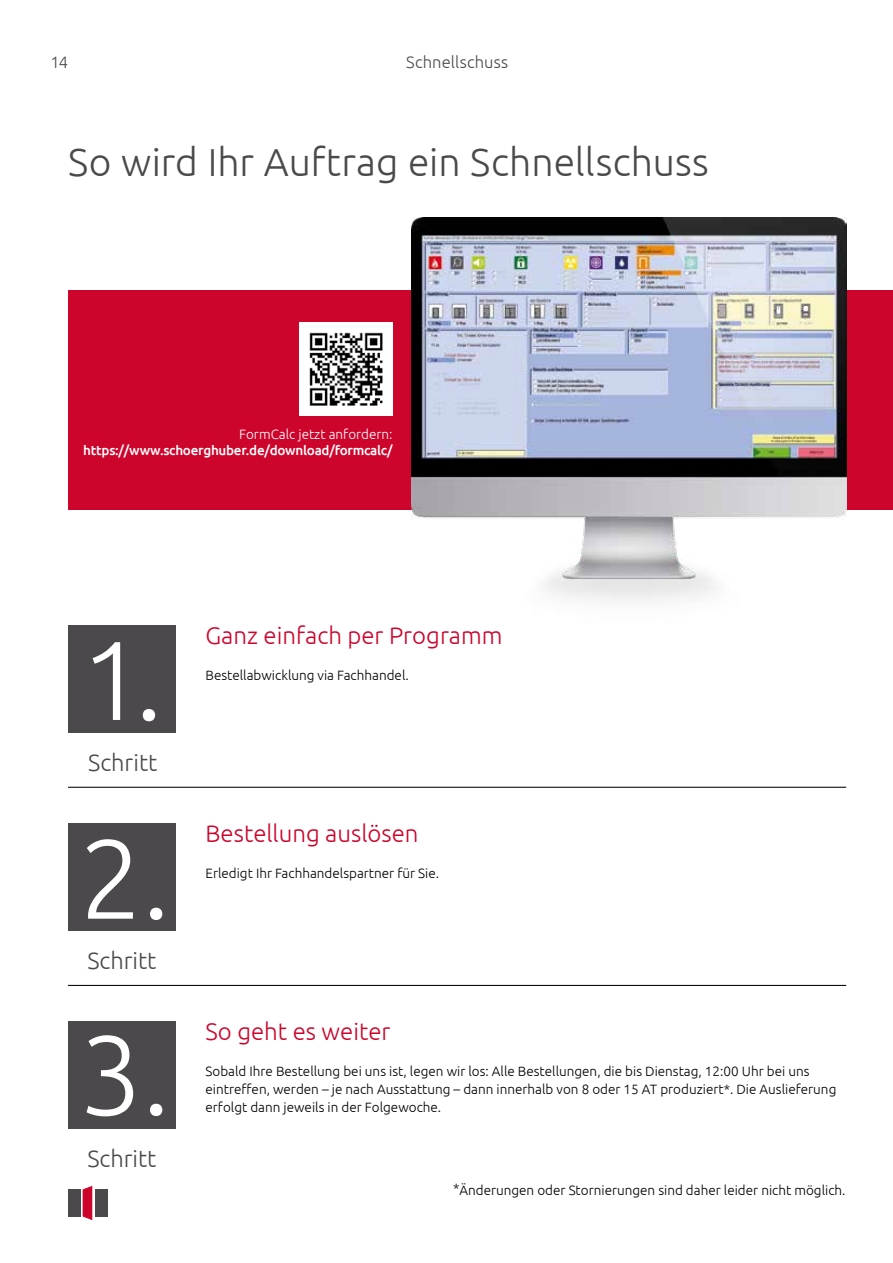
<style>
.page{position:relative;width:893px;height:1263px;background:#fff}
.page>*{position:absolute;margin:0;border:0;box-sizing:border-box;transform-origin:0 0}
.t1{font:300 112.2px/198.8px "Ubuntu";color:#fff}
.t2{font:300 39px "Ubuntu";color:#4b494b}
.t3{font:300 24px "Ubuntu";color:#cd042c}
.t4{font:300 23.55px "Ubuntu";color:#4b494b}
.t5{font:300 16.5px "Ubuntu";letter-spacing:.005em;color:#4b494b}
.t6{font:300 13.5px/18px "Ubuntu";color:#000}
.t7{font:500 13.5px "Ubuntu";letter-spacing:-.02em;color:#fff}
.t8{font:300 13.5px "Ubuntu";color:#fff}
</style>
<div class="page">
<div style="left:68px;top:625px;width:108px;height:108px;background:#4b494b"></div>
<div style="left:68px;top:823px;width:108px;height:108px;background:#4b494b"></div>
<hr style="left:68px;top:985px;width:778px;height:1px;background:#000">
<div style="left:68px;top:1021px;width:108px;height:108px;background:#4b494b"></div>
<div style="left:68px;top:290px;width:825px;height:220px;background:#cd042c"></div>
<img style="left:411px;top:217px;width:436px;height:386px">
<hr style="left:68px;top:787px;width:778px;height:1px;background:#000">
<img style="left:299px;top:322px;width:94px;height:94px">
<div style="left:96px;top:1189px;width:12px;height:27px;background:#4b494b"></div>
<svg style="left:83px;top:1186px;width:9px;height:34px"></svg>
<div style="left:68px;top:1189px;width:12px;height:27px;background:#4b494b"></div>
<p class="t5" style="left:50px;top:52px;width:19px">14</p>
<p class="t5" style="left:406px;top:52px;width:103px">Schnellschuss</p>
<h2 class="t2" style="left:68px;top:139px;width:642px">So wird Ihr Auftrag ein Schnellschuss</h2>
<p class="t8" style="left:239px;top:426px;width:155px">FormCalc jetzt anfordern:</p>
<p class="t7" style="left:83px;top:442px;width:311px">https://www.schoerghuber.de/download/formcalc/</p>
<h1 class="t1" style="left:79px;top:578px;width:92px">1.<br>2.</h1>
<h3 class="t4" style="left:87px;top:946px;width:71px">Schritt</h3>
<h3 class="t4" style="left:88px;top:749px;width:71px">Schritt</h3>
<h1 class="t1" style="left:79px;top:972px;width:92px">3.</h1>
<h3 class="t4" style="left:87px;top:1145px;width:71px">Schritt</h3>
<h3 class="t3" style="left:206px;top:621px;width:299px">Ganz einfach per Programm</h3>
<p class="t6" style="left:206px;top:666px;width:205px">Bestellabwicklung via Fachhandel.</p>
<h3 class="t3" style="left:206px;top:819px;width:215px">Bestellung auslösen</h3>
<p class="t6" style="left:206px;top:864px;width:235px">Erledigt Ihr Fachhandelspartner für Sie.</p>
<h3 class="t3" style="left:206px;top:1017px;width:186px">So geht es weiter</h3>
<p class="t6" style="left:206px;top:1062px;width:632px">Sobald Ihre Bestellung bei uns ist, legen wir los: Alle Bestellungen, die bis Dienstag, 12:00 Uhr bei uns eintreffen, werden – je nach Ausstattung – dann innerhalb von 8 oder 15 AT produziert*. Die Auslieferung erfolgt dann jeweils in der Folgewoche.</p>
<p class="t6" style="left:453px;top:1180px;width:394px">*Änderungen oder Stornierungen sind daher leider nicht möglich.</p>
</div>
